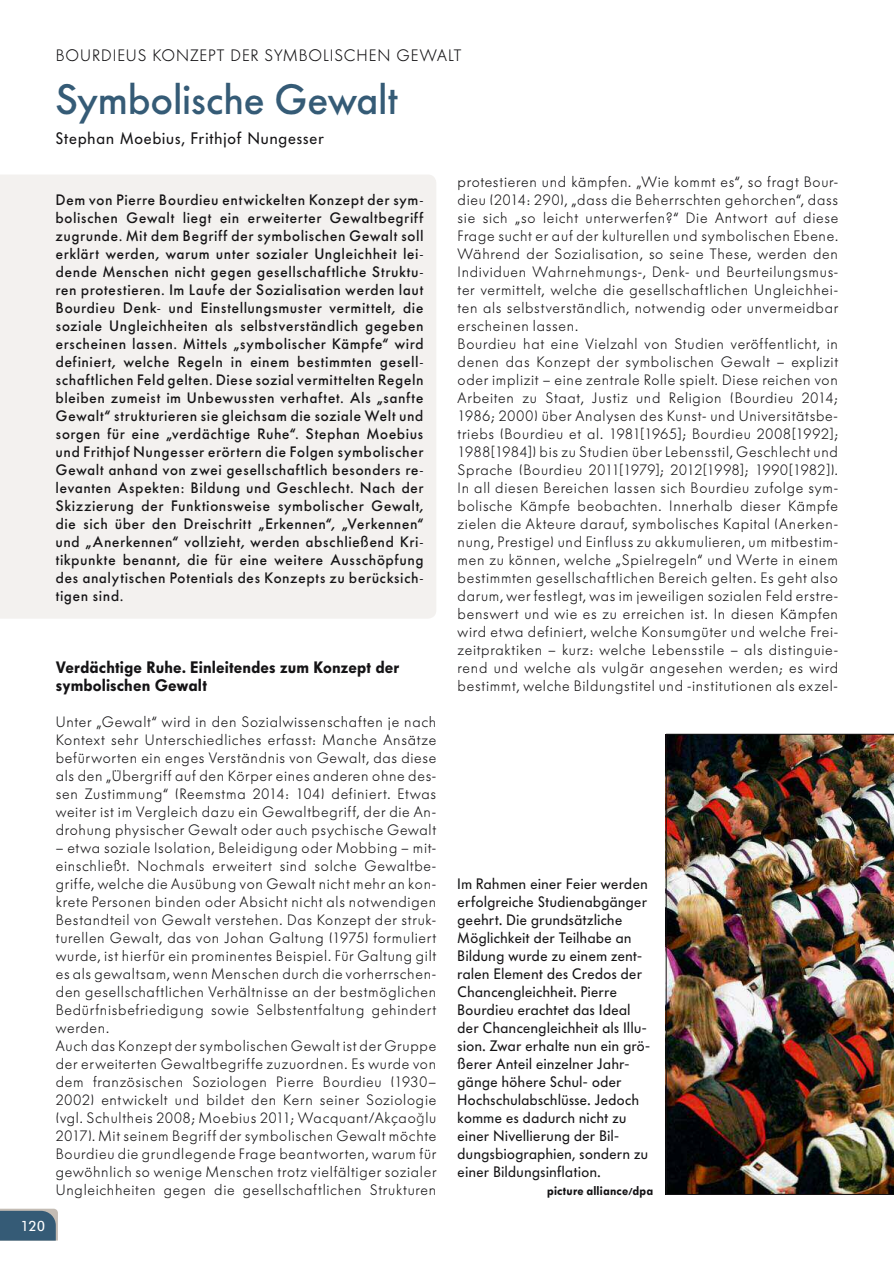
<style>
.page{position:relative;width:894px;height:1263px;background:#fff}
.page>*{position:absolute;margin:0;border:0;box-sizing:border-box;transform-origin:0 0}
.t1{font:500 42px "Futura BQ";letter-spacing:-.005em;color:#355b76}
.t2{font:800 16.5px/18px "Futura BQ";letter-spacing:.005em;color:#141315}
.t3{font:300 16.5px "Futura BQ";letter-spacing:.055em;color:#141315}
.t4{font:16.5px "Futura BQ";letter-spacing:.055em;color:#141315}
.t5{font:300 15px/18px "Futura BQ";letter-spacing:.045em;color:#141315}
.t6{font:500 15px/18px "Futura BQ";letter-spacing:.05em;color:#141315;text-align:justify}
.t7{font:15px/18px "Futura BQ";letter-spacing:.035em;color:#141315}
.t8{font:14.25px "Futura BQ";color:#fff;scale:1.1 1}
.t9{font:800 12px "Futura BQ";letter-spacing:.015em;color:#141315}
.s1{font-family:"Myriad Pro"}
</style>
<div class="page">
<div style="left:0;top:175px;width:436px;height:444px;background:#f3f1ef"></div>
<img style="left:666px;top:734px;width:228px;height:461px">
<svg style="left:0;top:1209px;width:58px;height:32px;background:#48687e"></svg>
<p class="t3" style="left:56px;top:46px;width:407px">BOURDIEUS KONZEPT DER SYMBOLISCHEN GEWALT</p>
<h1 class="t1" style="left:56px;top:76px;width:344px">Symbolische Gewalt</h1>
<p class="t4" style="left:56px;top:129px;width:270px">Stephan Moebius, Frithjof Nungesser</p>
<p class="t6" style="left:56px;top:191px;width:369px">Dem von Pierre Bourdieu entwickelten Konzept der sym&shy;bolischen Gewalt liegt ein erweiterter Gewaltbegriff zugrunde. Mit dem Begriff der symbolischen Gewalt soll erklärt werden, warum unter sozialer Ungleichheit lei&shy;dende Menschen nicht gegen gesellschaftliche Struktu&shy;ren protestieren. Im Laufe der Sozialisation werden laut Bourdieu Denk- und Einstellungsmuster vermittelt, die soziale Ungleichheiten als selbstverständlich gegeben erscheinen lassen. Mittels „symbolischer Kämpfe“ wird definiert, welche Regeln in einem bestimmten gesell&shy;schaftlichen Feld gelten. Diese sozial vermittelten Regeln bleiben zumeist im Unbewussten verhaftet. Als „sanfte Gewalt“ strukturieren sie gleichsam die soziale Welt und sorgen für eine „verdächtige Ruhe“. Stephan Moebius und Frithjof Nungesser erörtern die Folgen symbolischer Gewalt anhand von zwei gesellschaftlich besonders re&shy;levanten Aspekten: Bildung und Geschlecht. Nach der Skizzierung der Funktionsweise symbolischer Gewalt, die sich über den Dreischritt „Erkennen“, „Verkennen“ und „Anerkennen“ vollzieht, werden abschließend Kri&shy;tikpunkte benannt, die für eine weitere Ausschöpfung des analytischen Potentials des Konzepts zu berücksich&shy;tigen sind.</p>
<p class="t8" style="left:21px;top:1218px;width:24px">120</p>
<p class="t2" style="left:56px;top:658px;width:345px">Verdächtige Ruhe. Einleitendes zum Konzept der symbolischen Gewalt</p>
<p class="t5" style="left:56px;top:713px;width:382px;text-align:justify">Unter „Gewalt“ wird in den Sozialwissenschaften je nach Kontext sehr Unterschiedliches erfasst: Manche Ansätze befürworten ein enges Verständnis von Gewalt, das diese als den „Übergriff auf den Körper eines anderen ohne des&shy;sen Zustimmung“ (Reemstma 2014: 104) definiert. Etwas weiter ist im Vergleich dazu ein Gewaltbegriff, der die An&shy;drohung physischer Gewalt oder auch psychische Gewalt</p>
<p class="t5" style="left:56px;top:839px;width:382px">– etwa soziale Isolation, Beleidigung oder Mobbing – mit&shy;einschließt. Nochmals erweitert sind solche Gewaltbe&shy;griffe, welche die Ausübung von Gewalt nicht mehr an kon&shy;krete Personen binden oder Absicht nicht als notwendigen Bestandteil von Gewalt verstehen. Das Konzept der struk&shy;turellen Gewalt, das von Johan Galtung (1975) formu liert wu rde, ist hierfür ein prominentes Beispiel. Für Galtung gilt es als gewaltsam, wenn Menschen durch die vorherrschen&shy;den gesellschaftlichen Verhältnisse an der bestmöglichen Bedürfnisbefriedigung sowie Selbstentfaltung gehindert werden.<br>Auch das Konzept der symbolischen Gewalt ist der Gruppe der erweiterten Gewaltbegriffe zuzuordnen. Es wurde von dem französischen Soziologen Pierre Bourdieu (1930– 2002) entwickelt und bildet den Kern seiner Soziologie (vgl. Schultheis 2008; Moe bius 2011; Wacquant/Akçao<span class="s1">ğ</span>lu 2017). Mit seinem Begriff der symbolischen Gewalt möchte Bourdieu die grundlegende Frage beantworten, warum für gewöhnlich so wenige Menschen trotz vielfältiger sozialer Ungleichheiten gegen die gesellschaftlichen Strukturen</p>
<p class="t5" style="left:458px;top:173px;width:382px">protestieren und kämpfen. „Wie kommt es“, so fragt Bour&shy;dieu (2014: 290), „dass die B eherrscht en gehorchen“, dass sie sich „so leicht unterwerfen?“ Die Antwort auf diese Frage sucht er auf der kulturellen und symbolischen Ebene.<br>Während der Sozialisation, so seine These, werden den Individuen Wahrnehmungs-, Denk- und Beurteilungsmus&shy;ter vermittelt, welche die gesellschaftlichen Ungleichhei&shy;ten als selbstverständlich, notwendig oder unvermeidbar erscheinen lassen.<br>Bourdieu hat eine Vielzahl von Studien veröffentlicht, in denen das Konzept der symbolischen Gewalt – explizit oder implizit – eine zentrale Rolle spielt. Diese reichen von Arbeiten zu Staat, Justiz und Religion ( Bourdieu 2014; 1986; 2000) über Analysen des Kunst- und Universitätsbe&shy;triebs (Bou rdieu et al. 1981[1965]; Bourdieu 2008[1992]; 1988[1984]) bis zu Studien über Lebensstil, Geschlecht und Sprache (Bour dieu 2011[1979]; 2012[1998]; 1990[1982]).<br>In all diesen Bereichen lassen sich Bourdieu zufolge sym&shy;bolische Kämpfe beobachten. Innerhalb dieser Kämpfe zielen die Akteure darauf, symbolisches Kapital (Anerken&shy;nung, Prestige) und Einfluss zu akkumulieren, um mitbestim&shy;men zu können, welche „Spielregeln“ und Werte in einem bestimmten gesellschaftlichen Bereich gelten. Es geht also darum, wer festlegt, was im jeweiligen sozialen Feld erstre&shy;benswert und wie es zu erreichen ist. In diesen Kämpfen wird etwa definiert, welche Konsumgüter und welche Frei&shy;zeitpraktiken – kurz: welche Lebensstile – als distinguie&shy;rend und welche als vulgär angesehen werden; es wird bestimmt, welche Bildungstitel und -institutionen als exzel-</p>
<p class="t7" style="left:458px;top:874px;width:194px">Im Rahmen einer Feier werden erfolgreiche Studienabgänger geehrt. Die grundsätzliche<br>Möglichkeit der Teilhabe an<br>Bildung wurde zu einem zent&shy;ralen Element des Credos der<br>Chancengleichheit. Pierre<br>Bourdieu erachtet das Ideal der Chancengleichheit als Illu&shy;sion. Zwar erhalte nun ein grö&shy;ßerer Anteil einzelner Jahr&shy;gänge höhere Schul- oder<br>Hochschulabschlüsse. Jedoch komme es dadurch nicht zu einer Nivellierung der Bil&shy;dungsbiographien, sondern zu einer Bildungsinflation.</p>
<p class="t9" style="left:547px;top:1184px;width:108px">picture alliance/dpa</p>
</div>
